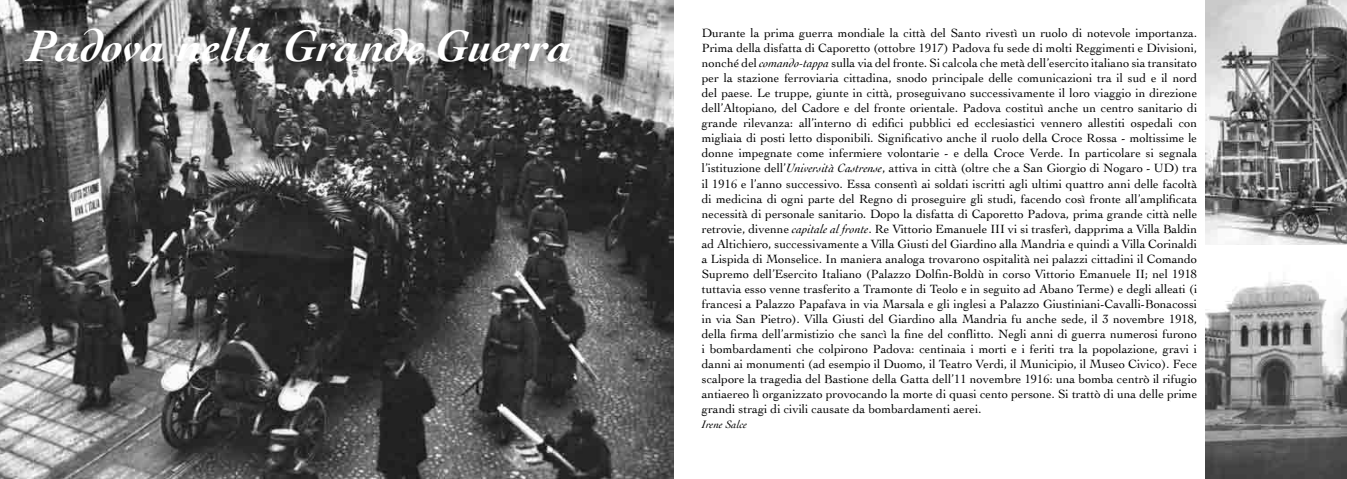
<style>
.page{position:relative;width:1347px;height:479px;background:#fff}
.page>*{position:absolute;margin:0;border:0;box-sizing:border-box;transform-origin:0 0}
.t1{font:italic 700 46.25px "Cochin";color:#fff}
.t2{font:12.5px/15px "Cochin";color:#000;text-align:justify}
.t3{font:italic 11.25px "Cochin";color:#000}
.s1{font-style:italic}
</style>
<div class="page">
<img style="left:1205px;top:0;width:141px;height:245px">
<img style="left:1205px;top:280px;width:141px;height:198px">
<img style="left:0;top:0;width:673px;height:478px">
<h1 class="t1" style="left:28px;top:19px;width:547px">Padova nella Grande Guerra</h1>
<p class="t2" style="left:702px;top:26px;width:497px">Durante la prima guerra mondiale la città del Santo rivestì un ruolo di notevole importanza.<br>Prima della disfatta di Caporetto (ottobre 1917) Padova fu sede di molti Reggimenti e Divisioni, nonché del <span class="s1">comando-tappa</span> sulla via del fronte. Si calcola che metà dell’esercito italiano sia transitato per la stazione ferroviaria cittadina, snodo principale delle comunicazioni tra il sud e il nord del paese. Le truppe, giunte in città, proseguivano successivamente il loro viaggio in direzione dell’Altopiano, del Cadore e del fronte orientale. Padova costituì anche un centro sanitario di grande rilevanza: all’interno di edifici pubblici ed ecclesiastici vennero allestiti ospedali con migliaia di posti letto disponibili. Significativo anche il ruolo della Croce Rossa - moltissime le donne impegnate come infermiere volontarie - e della Croce Verde. In particolare si segnala l’istituzione dell’<span class="s1">Università Castrense</span>, attiva in città (oltre che a San Giorgio di Nogaro - UD) tra il 1916 e l’anno successivo. Essa consentì ai soldati iscritti agli ultimi quattro anni delle facoltà di medicina di ogni parte del Regno di proseguire gli studi, facendo così fronte all’amplificata necessità di personale sanitario. Dopo la disfatta di Caporetto Padova, prima grande città nelle retrovie, divenne <span class="s1">capitale al fronte</span>. Re Vittorio Emanuele III vi si trasferì, dapprima a Villa Baldin ad Altichiero, successivamente a Villa Giusti del Giardino alla Mandria e quindi a Villa Corinaldi a Lispida di Monselice. In maniera analoga trovarono ospitalità nei palazzi cittadini il Comando Supremo dell’Esercito Italiano (Palazzo Dolfin-Boldù in corso Vittorio Emanuele II; nel 1918 tuttavia esso venne trasferito a Tramonte di Teolo e in seguito ad Abano Terme) e degli alleati (i francesi a Palazzo Papafava in via Marsala e gli inglesi a Palazzo Giustiniani-Cavalli-Bonacossi in via San Pietro). Villa Giusti del Giardino alla Mandria fu anche sede, il 3 novembre 1918, della firma dell’armistizio che sancì la fine del conflitto. Negli anni di guerra numerosi furono i bombardamenti che colpirono Padova: centinaia i morti e i feriti tra la popolazione, gravi i danni ai monumenti (ad esempio il Duomo, il Teatro Verdi, il Municipio, il Museo Civico). Fece scalpore la tragedia del Bastione della Gatta dell’11 novembre 1916: una bomba centrò il rifugio antiaereo lì organizzato provocando la morte di quasi cento persone. Si trattò di una delle prime grandi stragi di civili causate da bombardamenti aerei.</p>
<p class="t3" style="left:702px;top:417px;width:47px">Irene Salce</p>
</div>
